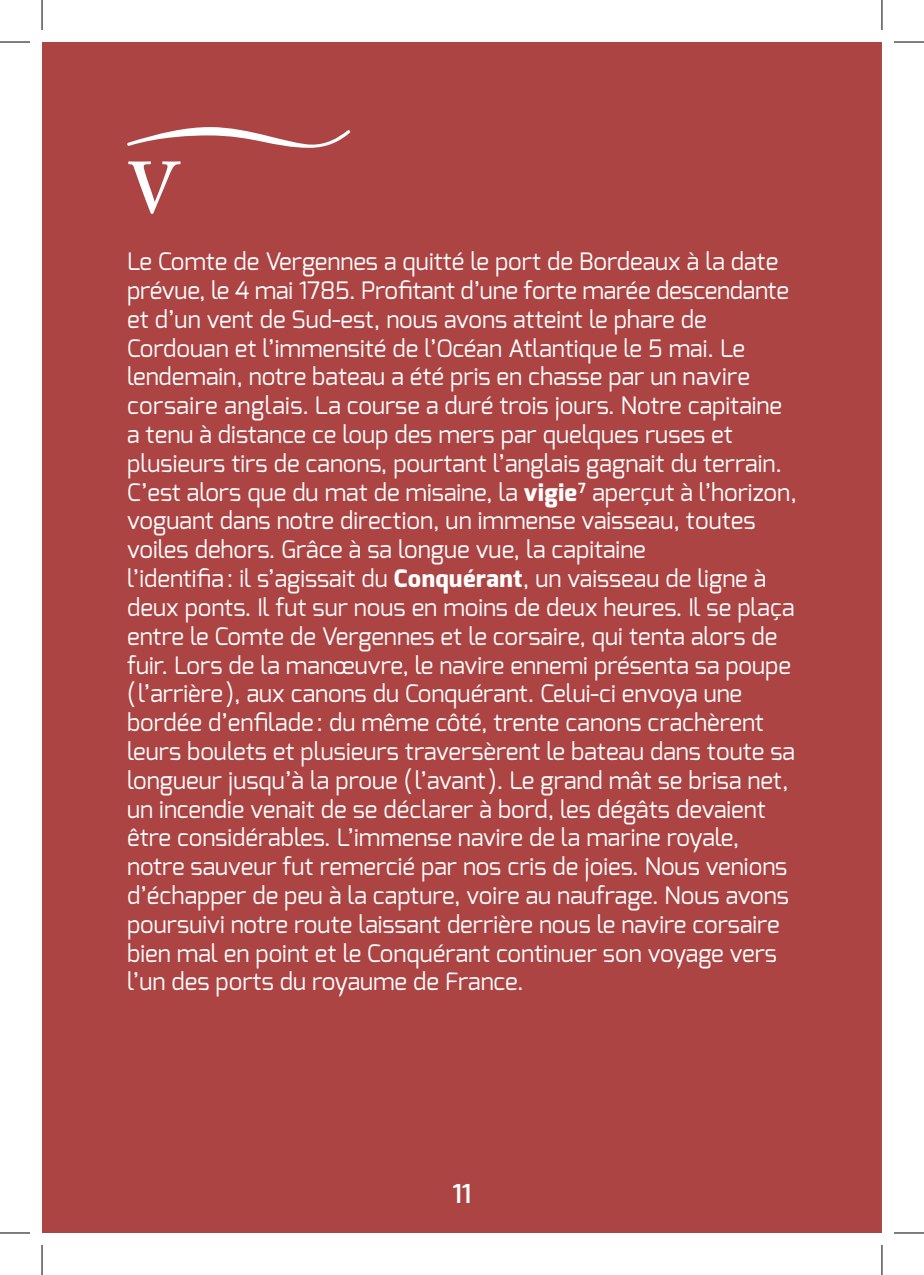
<style>
.page{position:relative;width:924px;height:1275px;background:#fff}
.page>*{position:absolute;margin:0;border:0;box-sizing:border-box;transform-origin:0 0}
.t1{font:600 72px "Adobe Caslon";color:#fff}
.t2{font:600 26px "Exo";color:#fff}
.t3{font:24px/28.8px "Exo";color:#fff}
.s1{font-weight:800}
</style>
<div class="page">
<div style="left:42px;top:42px;width:839px;height:1191px;background:#ad4444"></div>
<svg style="left:126px;top:127px;width:225px;height:21px"></svg>
<hr style="left:0;top:42px;width:30px;height:1px;background:#000">
<hr style="left:893px;top:42px;width:30px;height:1px;background:#000">
<hr style="left:0;top:1232px;width:30px;height:1px;background:#000">
<hr style="left:893px;top:1232px;width:30px;height:1px;background:#000">
<hr style="left:42px;top:0;width:1px;height:30px;background:#000">
<hr style="left:42px;top:1245px;width:1px;height:30px;background:#000">
<hr style="left:881px;top:0;width:1px;height:30px;background:#000">
<hr style="left:881px;top:1245px;width:1px;height:30px;background:#000">
<h1 class="t1" style="left:127px;top:145px;width:53px">V</h1>
<p class="t3" style="left:127px;top:247px;width:670px">Le Comte de Vergennes a quitté le port de Bordeaux à la date prévue, le 4 mai 1785. Profitant d’une forte marée descendante et d’un vent de Sud-est, nous avons atteint le phare de Cordouan et l’immensité de l’Océan Atlantique le 5 mai. Le lendemain, notre bateau a été pris en chasse par un navire corsaire anglais. La course a duré trois jours. Notre capitaine a tenu à distance ce loup des mers par quelques ruses et plusieurs tirs de canons, pourtant l’anglais gagnait du terrain.<br>C’est alors que du mat de misaine, la <span class="s1">vigie</span><sup>7</sup> aperçut à l’horizon, voguant dans notre direction, un immense vaisseau, toutes voiles dehors. Grâce à sa longue vue, la capitaine<br>l’identifia: il s’agissait du <span class="s1">Conquérant</span>, un vaisseau de ligne à deux ponts. Il fut sur nous en moins de deux heures. Il se plaça entre le Comte de Vergennes et le corsaire, qui tenta alors de fuir. Lors de la manœuvre, le navire ennemi présenta sa poupe (l’arrière), aux canons du Conquérant. Celui-ci envoya une bordée d’enfilade: du même côté, trente canons crachèrent leurs boulets et plusieurs traversèrent le bateau dans toute sa longueur jusqu’à la proue (l’avant). Le grand mât se brisa net, un incendie venait de se déclarer à bord, les dégâts devaient être considérables. L’immense navire de la marine royale, notre sauveur fut remercié par nos cris de joies. Nous venions d’échapper de peu à la capture, voire au naufrage. Nous avons poursuivi notre route laissant derrière nous le navire corsaire bien mal en point et le Conquérant continuer son voyage vers l’un des ports du royaume de France.</p>
<p class="t2" style="left:452px;top:1177px;width:21px">11</p>
</div>
